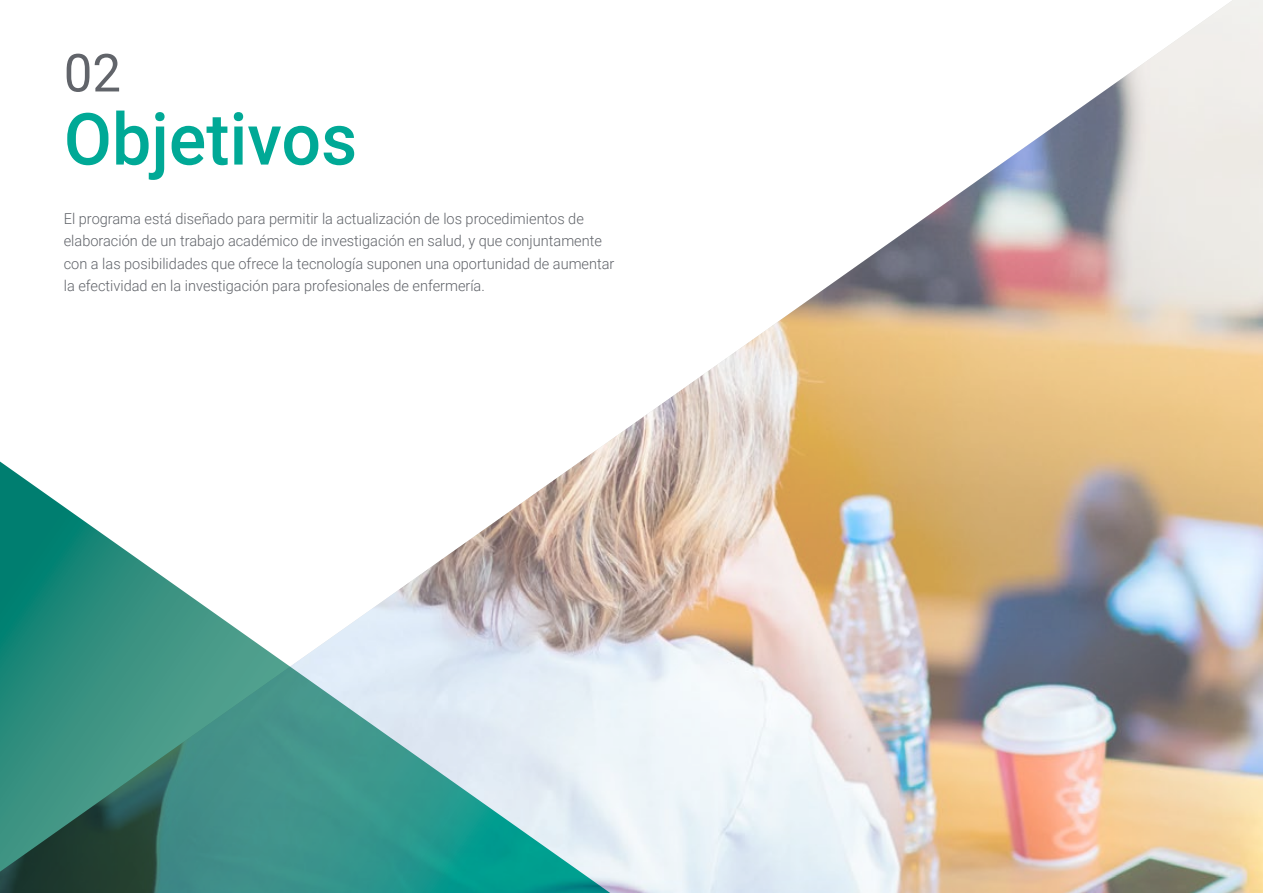
<style>
.page{position:relative;width:1263px;height:893px;background:#fff}
.page>*{position:absolute;margin:0;border:0;box-sizing:border-box;transform-origin:0 0}
.t1{font:500 72px "Roboto";color:#00a996}
.t2{font:52.5px "Roboto";color:#61646a}
.t3{font:300 15px/22.5px "Roboto";color:#61646a}
</style>
<div class="page">
<img style="left:602px;top:0;width:661px;height:893px">
<svg style="left:0;top:446px;width:640px;height:447px"></svg>
<h2 class="t2" style="left:64px;top:36px;width:59px">02</h2>
<h1 class="t1" style="left:64px;top:89px;width:295px">Objetivos</h1>
<p class="t3" style="left:64px;top:207px;width:552px">El programa está diseñado para permitir la actualización de los procedimientos de elaboración de un trabajo académico de investigación en salud, y que conjuntamente con a las posibilidades que ofrece la tecnología suponen una oportunidad de aumentar la efectividad en la investigación para profesionales de enfermería.</p>
</div>
